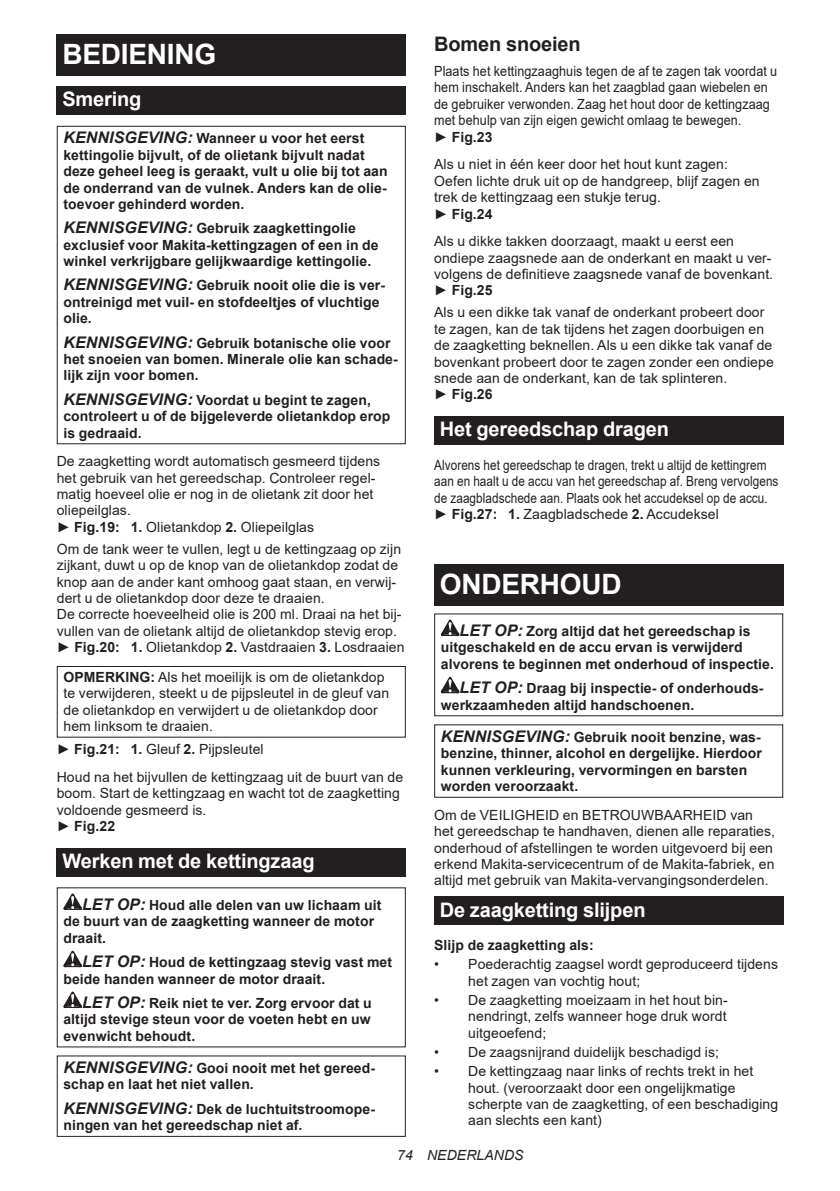
<style>
.page{position:relative;width:840px;height:1191px;background:#fff}
.page>*{position:absolute;margin:0;border:0;box-sizing:border-box;transform-origin:0 0}
.t1{font:700 28px "Arial";letter-spacing:-.01em;color:#fff}
.t2{font:700 20px "Arial";letter-spacing:-.01em;color:#fff}
.t3{font:700 20px "Arial";letter-spacing:-.01em;color:#231f20}
.t4{font:14px/16.4px "Arial";letter-spacing:.005em;color:#231f20}
.t5{font:700 14px/16.4px "Arial";letter-spacing:.005em;color:#231f20}
.t6{font:14px/16.4px "Arial";letter-spacing:.005em;color:#231f20;scale:.9 1}
.t7{font:14px/16.4px "Arial";letter-spacing:.005em;color:#231f20;scale:.84 1}
.t8{font:italic 14px "Arial";letter-spacing:.005em;color:#231f20}
.s1{font-style:italic;font-size:16px}
.s2{font-weight:700}
</style>
<div class="page">
<div style="left:57px;top:34px;width:348px;height:41px;background:#231f20"></div>
<div style="left:57px;top:86px;width:348px;height:29px;background:#231f20"></div>
<div style="left:57px;top:126px;width:348px;height:318px;border:1px solid #231f20"></div>
<div style="left:57px;top:666px;width:348px;height:71px;border:1px solid #231f20"></div>
<div style="left:57px;top:848px;width:348px;height:28px;background:#231f20"></div>
<svg style="left:63px;top:893px;width:19px;height:17px"></svg>
<svg style="left:63px;top:950px;width:19px;height:17px"></svg>
<svg style="left:63px;top:991px;width:19px;height:17px"></svg>
<div style="left:434px;top:416px;width:348px;height:29px;background:#231f20"></div>
<div style="left:434px;top:564px;width:348px;height:41px;background:#231f20"></div>
<svg style="left:440px;top:619px;width:19px;height:17px"></svg>
<svg style="left:440px;top:677px;width:19px;height:16px"></svg>
<div style="left:434px;top:896px;width:348px;height:29px;background:#231f20"></div>
<h1 class="t1" style="left:62px;top:34px;width:155px">BEDIENING</h1>
<h2 class="t2" style="left:62px;top:85px;width:81px">Smering</h2>
<p class="t5" style="left:63px;top:130px;width:325px"><span class="s1">KENNISGEVING:</span> Wanneer u voor het eerst kettingolie bijvult, of de olietank bijvult nadat deze geheel leeg is geraakt, vult u olie bij tot aan de onderrand van de vulnek. Anders kan de olie&shy;toevoer gehinderd worden.</p>
<p class="t5" style="left:63px;top:220px;width:316px"><span class="s1">KENNISGEVING:</span> Gebruik zaagkettingolie exclusief voor Makita-kettingzagen of een in de winkel verkrijgbare gelijkwaardige kettingolie.</p>
<p class="t5" style="left:63px;top:277px;width:323px"><span class="s1">KENNISGEVING:</span> Gebruik nooit olie die is ver&shy;ontreinigd met vuil- en stofdeeltjes of vluchtige olie.</p>
<p class="t5" style="left:63px;top:335px;width:336px"><span class="s1">KENNISGEVING:</span> Gebruik botanische olie voor het snoeien van bomen. Minerale olie kan schade&shy;lijk zijn voor bomen.</p>
<p class="t5" style="left:63px;top:392px;width:328px"><span class="s1">KENNISGEVING:</span> Voordat u begint te zagen, controleert u of de bijgeleverde olietankdop erop is gedraaid.</p>
<p class="t4" style="left:57px;top:453px;width:325px">De zaagketting wordt automatisch gesmeerd tijdens het gebruik van het gereedschap. Controleer regel&shy;matig hoeveel olie er nog in de olietank zit door het oliepeilglas.<br>► <span class="s2">Fig.19: 1.</span> Olietankdop <span class="s2">2.</span> Oliepeilglas</p>
<p class="t4" style="left:57px;top:541px;width:349px">Om de tank weer te vullen, legt u de kettingzaag op zijn zijkant, duwt u op de knop van de olietankdop zodat de knop aan de ander kant omhoog gaat staan, en verwij&shy;dert u de olietankdop door deze te draaien.<br>De correcte hoeveelheid olie is 200 ml. Draai na het bij&shy;vullen van de olietank altijd de olietankdop stevig erop. ► <span class="s2">Fig.20: 1.</span> Olietankdop <span class="s2">2.</span> Vastdraaien <span class="s2">3.</span> Losdraaien</p>
<p class="t4" style="left:63px;top:668px;width:327px"><span class="s2">OPMERKING:</span> Als het moeilijk is om de olietankdop te verwijderen, steekt u de pijpsleutel in de gleuf van de olietankdop en verwijdert u de olietankdop door hem linksom te draaien.</p>
<p class="t4" style="left:57px;top:735px;width:347px;line-height:27.8px">► <span class="s2">Fig.21: 1.</span> Gleuf <span class="s2">2.</span> Pijpsleutel<br>Houd na het bijvullen de kettingzaag uit de buurt van de</p>
<p class="t4" style="left:57px;top:785px;width:344px">boom. Start de kettingzaag en wacht tot de zaagketting voldoende gesmeerd is.<br>► <span class="s2">Fig.22</span></p>
<h2 class="t2" style="left:62px;top:847px;width:253px">Werken met de kettingzaag</h2>
<p class="t5" style="left:63px;top:897px;width:319px;text-indent:19px"><span class="s1">LET OP:</span> Houd alle delen van uw lichaam uit de buurt van de zaagketting wanneer de motor draait.</p>
<p class="t5" style="left:63px;top:954px;width:330px;text-indent:19px"><span class="s1">LET OP:</span> Houd de kettingzaag stevig vast met beide handen wanneer de motor draait.</p>
<p class="t5" style="left:63px;top:995px;width:310px;text-align:justify;text-indent:19px"><span class="s1">LET OP:</span> Reik niet te ver. Zorg ervoor dat u altijd stevige steun voor de voeten hebt en uw evenwicht behoudt.</p>
<p class="t5" style="left:63px;top:1060px;width:313px"><span class="s1">KENNISGEVING:</span> Gooi nooit met het gereed&shy;schap en laat het niet vallen.</p>
<p class="t5" style="left:63px;top:1100px;width:313px"><span class="s1">KENNISGEVING:</span> Dek de luchtuitstroomope&shy;ningen van het gereedschap niet af.</p>
<h2 class="t3" style="left:434px;top:30px;width:148px">Bomen snoeien</h2>
<p class="t6" style="left:434px;top:63px;width:382px">Plaats het kettingzaaghuis tegen de af te zagen tak voordat u hem inschakelt. Anders kan het zaagblad gaan wiebelen en de gebruiker verwonden. Zaag het hout door de kettingzaag met behulp van zijn eigen gewicht omlaag te bewegen.<br>► <span class="s2">Fig.23</span></p>
<p class="t4" style="left:434px;top:156px;width:327px">Als u niet in één keer door het hout kunt zagen:<br>Oefen lichte druk uit op de handgreep, blijf zagen en trek de kettingzaag een stukje terug.<br>► <span class="s2">Fig.24</span></p>
<p class="t4" style="left:434px;top:233px;width:340px">Als u dikke takken doorzaagt, maakt u eerst een ondiepe zaagsnede aan de onderkant en maakt u ver&shy;volgens de definitieve zaagsnede vanaf de bovenkant. ► <span class="s2">Fig.25</span></p>
<p class="t4" style="left:434px;top:304px;width:341px">Als u een dikke tak vanaf de onderkant probeert door te zagen, kan de tak tijdens het zagen doorbuigen en de zaagketting beknellen. Als u een dikke tak vanaf de bovenkant probeert door te zagen zonder een ondiepe snede aan de onderkant, kan de tak splinteren.<br>► <span class="s2">Fig.26</span></p>
<h2 class="t2" style="left:439px;top:415px;width:230px">Het gereedschap dragen</h2>
<p class="t7" style="left:434px;top:456px;width:411px">Alvorens het gereedschap te dragen, trekt u altijd de kettingrem aan en haalt u de accu van het gereedschap af. Breng vervolgens de zaagbladschede aan. Plaats ook het accudeksel op de accu. ► <span class="s2">Fig.27: 1.</span> Zaagbladschede <span class="s2">2.</span> Accudeksel</p>
<h1 class="t1" style="left:439px;top:564px;width:183px">ONDERHOUD</h1>
<p class="t5" style="left:440px;top:623px;width:334px;text-indent:19px"><span class="s1">LET OP:</span> Zorg altijd dat het gereedschap is uitgeschakeld en de accu ervan is verwijderd alvorens te beginnen met onderhoud of inspectie.</p>
<p class="t5" style="left:440px;top:680px;width:324px;text-indent:19px"><span class="s1">LET OP:</span> Draag bij inspectie- of onderhouds&shy;werkzaamheden altijd handschoenen.</p>
<p class="t5" style="left:440px;top:729px;width:322px"><span class="s1">KENNISGEVING:</span> Gebruik nooit benzine, was&shy;benzine, thinner, alcohol en dergelijke. Hierdoor kunnen verkleuring, vervormingen en barsten worden veroorzaakt.</p>
<p class="t4" style="left:434px;top:806px;width:342px">Om de VEILIGHEID en BETROUWBAARHEID van het gereedschap te handhaven, dienen alle reparaties, onderhoud of afstellingen te worden uitgevoerd bij een erkend Makita-servicecentrum of de Makita-fabriek, en altijd met gebruik van Makita-vervangingsonderdelen.</p>
<h2 class="t2" style="left:439px;top:895px;width:207px">De zaagketting slijpen</h2>
<p class="t5" style="left:434px;top:937px;width:161px">Slijp de zaagketting als:</p>
<p class="t4" style="left:468px;top:956px;width:311px;text-indent:-34px">• Poederachtig zaagsel wordt geproduceerd tijdens het zagen van vochtig hout;</p>
<p class="t4" style="left:468px;top:991px;width:261px;text-align:justify;text-indent:-34px">• De zaagketting moeizaam in het hout bin&shy;nendringt, zelfs wanneer hoge druk wordt uitgeoefend;</p>
<p class="t4" style="left:434px;top:1043px;width:286px">• De zaagsnijrand duidelijk beschadigd is;</p>
<p class="t4" style="left:468px;top:1063px;width:311px;text-indent:-34px">• De kettingzaag naar links of rechts trekt in het hout. (veroorzaakt door een ongelijkmatige scherpte van de zaagketting, of een beschadiging aan slechts een kant)</p>
<p class="t8" style="left:397px;top:1146px;width:128px">74 NEDERLANDS</p>
</div>
